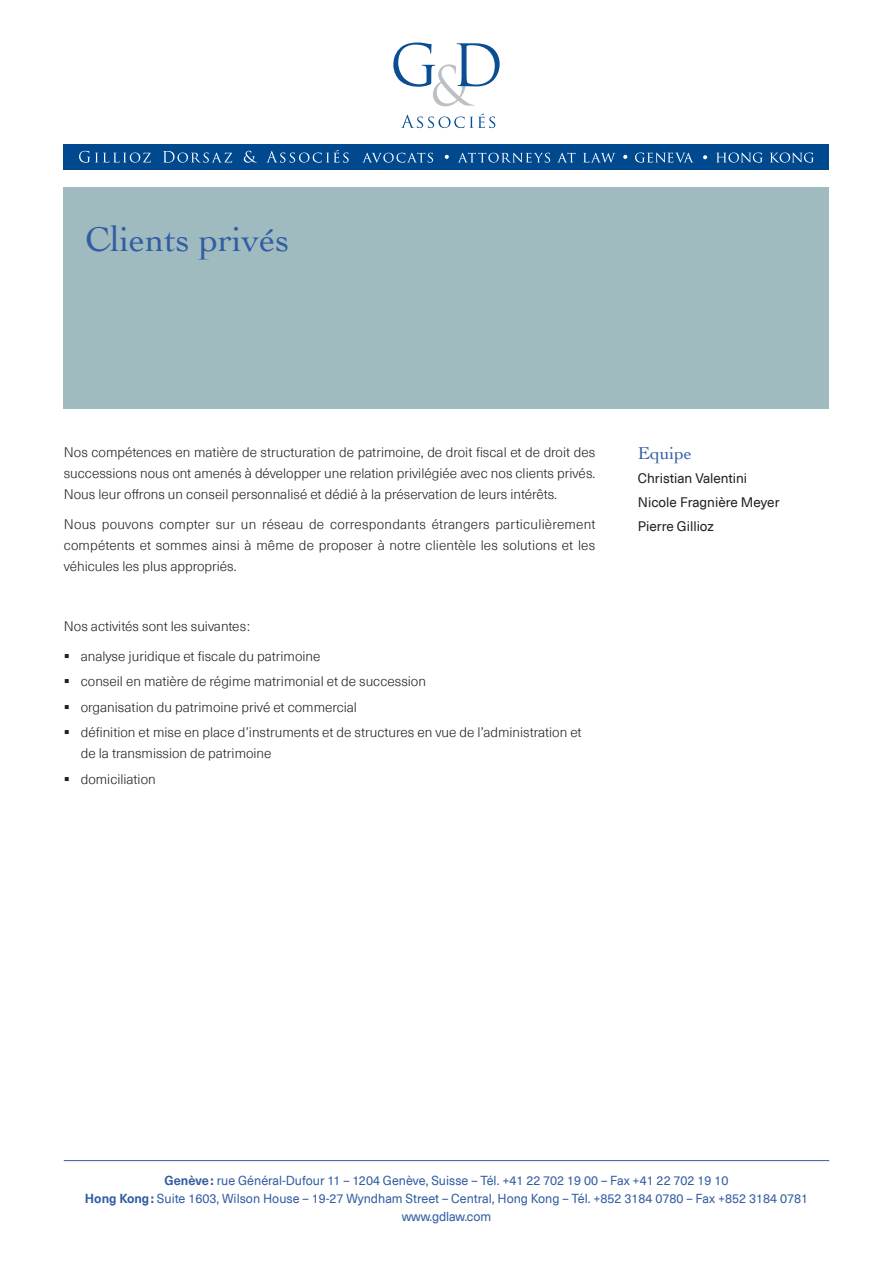
<style>
.page{position:relative;width:893px;height:1263px;background:#fff}
.page>*{position:absolute;margin:0;border:0;box-sizing:border-box;transform-origin:0 0}
.t1{font:36px "Cochin";color:#325da3}
.t2{font:18px "Cochin";color:#325da3}
.t3{font:300 13.5px/21px "Neue Haas Unica Pro";color:#231f20;text-align:justify}
.t4{font:13.5px/24px "Neue Haas Unica Pro";color:#231f20}
.t5{font:12.75px/18px "Neue Haas Unica Pro";color:#325da3;text-align:center}
.s1{font-weight:700}
</style>
<div class="page">
<hr style="left:64px;top:1160px;width:765px;height:1px;background:#325da3">
<svg style="left:393px;top:43px;width:107px;height:63px"></svg>
<svg style="left:401px;top:113px;width:94px;height:15px"></svg>
<div style="left:64px;top:145px;width:765px;height:25px;background:#01498e"></div>
<svg style="left:79px;top:151px;width:72px;height:12px"></svg>
<svg style="left:163px;top:151px;width:69px;height:12px"></svg>
<svg style="left:244px;top:151px;width:13px;height:12px"></svg>
<svg style="left:266px;top:150px;width:83px;height:13px"></svg>
<svg style="left:703px;top:155px;width:4px;height:4px"></svg>
<svg style="left:716px;top:153px;width:47px;height:10px"></svg>
<svg style="left:770px;top:153px;width:44px;height:10px"></svg>
<svg style="left:362px;top:153px;width:71px;height:10px"></svg>
<svg style="left:445px;top:155px;width:4px;height:4px"></svg>
<svg style="left:623px;top:155px;width:4px;height:4px"></svg>
<svg style="left:458px;top:153px;width:92px;height:10px"></svg>
<svg style="left:558px;top:153px;width:18px;height:9px"></svg>
<svg style="left:583px;top:153px;width:32px;height:10px"></svg>
<svg style="left:635px;top:153px;width:58px;height:10px"></svg>
<div style="left:64px;top:187px;width:765px;height:221px;background:#9fbbc0"></div>
<h1 class="t1" style="left:85px;top:215px;width:206px">Clients privés</h1>
<p class="t3" style="left:64px;top:442px;width:533px">Nos compétences en matière de structuration de patrimoine, de droit fiscal et de droit des successions nous ont amenés à développer une relation privilégiée avec nos clients privés.<br>Nous leur offrons un conseil personnalisé et dédié à la préservation de leurs intérêts.</p>
<p class="t3" style="left:64px;top:514px;width:533px">Nous pouvons compter sur un réseau de correspondants étrangers particulièrement compétents et sommes ainsi à même de proposer à notre clientèle les solutions et les véhicules les plus appropriés.</p>
<p class="t3" style="left:64px;top:616px;width:188px">Nos activités sont les suivantes:</p>
<p class="t3" style="left:81px;top:644px;width:502px;line-height:25.5px;text-align:left">analyse juridique et fiscale du patrimoine<br>conseil en matière de régime matrimonial et de succession<br>organisation du patrimoine privé et commercial<br>définition et mise en place d’instruments et de structures en vue de l’administration et</p>
<p class="t3" style="left:81px;top:741px;width:192px;line-height:25.5px">de la transmission de patrimoine domiciliation</p>
<h2 class="t2" style="left:638px;top:441px;width:55px">Equipe</h2>
<p class="t4" style="left:638px;top:467px;width:143px">Christian Valentini<br>Nicole Fragnière Meyer<br>Pierre Gillioz</p>
<p class="t5" style="left:85px;top:1172px;width:725px"><span class="s1">Genève:</span> rue Général-Dufour 11 – 1204 Genève, Suisse – Tél. +41 22 702 19 00 – Fax +41 22 702 19 10<br><span class="s1">Hong Kong:</span> Suite 1603, Wilson House – 19-27 Wyndham Street – Central, Hong Kong – Tél. +852 3184 0780 – Fax +852 3184 0781 www.gdlaw.com</p>
</div>
